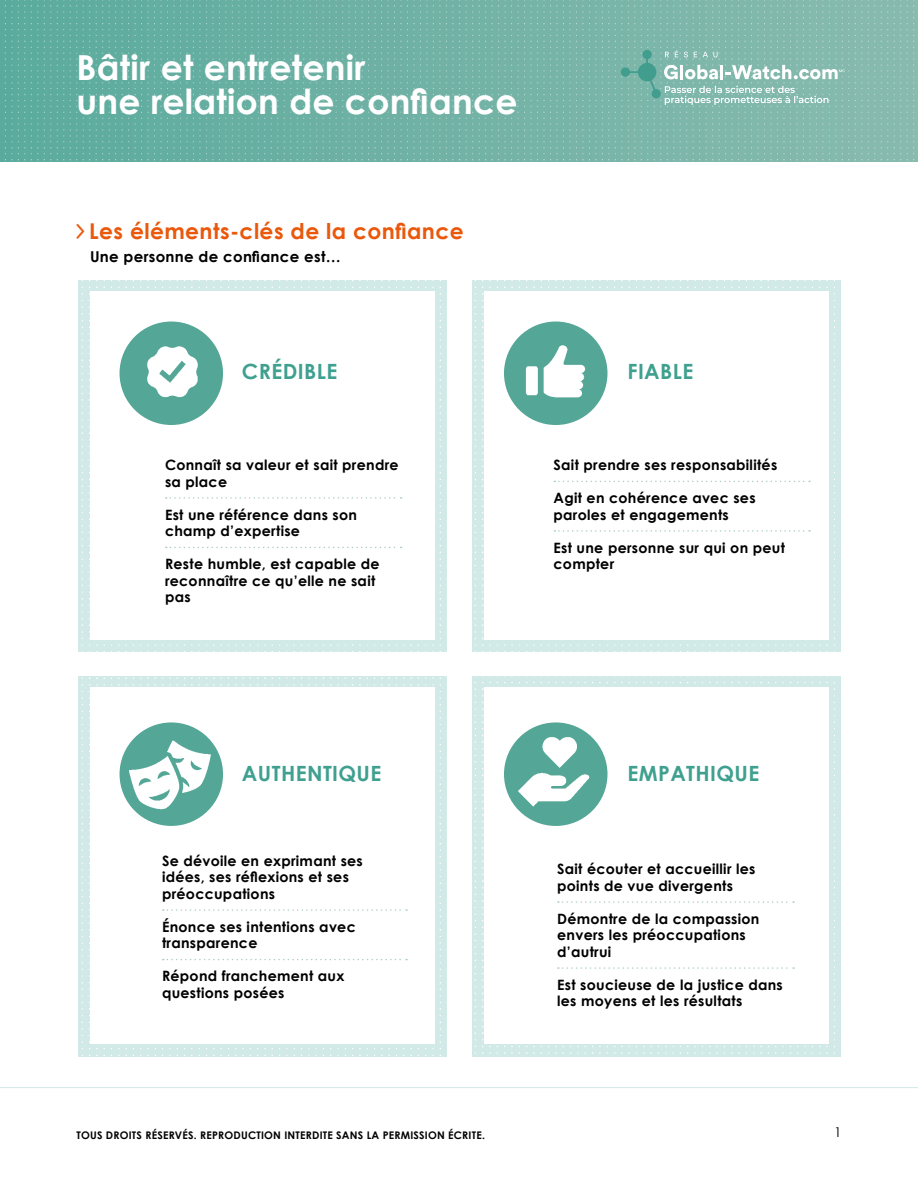
<style>
.page{position:relative;width:918px;height:1188px;background:#fff}
.page>*{position:absolute;margin:0;border:0;box-sizing:border-box;transform-origin:0 0}
.t1{font:700 34.5px/34.5px "Century Gothic";letter-spacing:.01em;color:#fff}
.t2{font:700 21.75px "Century Gothic";letter-spacing:.02em;color:#ea580c}
.t3{font:700 21px "Century Gothic";letter-spacing:.02em;color:#3fa090}
.t4{font:700 15px "Century Gothic";letter-spacing:.02em;color:#000}
.t5{font:700 14.25px/16.5px "Century Gothic";letter-spacing:.02em;color:#000}
.t6{font:13.5px "Century Gothic";color:#000}
.t7{font:700 10.5px "Century Gothic";letter-spacing:.02em;color:#000}
</style>
<div class="page">
<hr style="left:0;top:1087px;width:918px;height:1px;background:#d1e9e7">
<img style="left:0;top:0;width:918px;height:162px">
<img style="left:78px;top:280px;width:369px;height:372px">
<img style="left:472px;top:280px;width:369px;height:372px">
<div style="left:472px;top:676px;width:369px;height:380px;background:#d1e9e7"></div>
<div style="left:78px;top:676px;width:369px;height:380px;background:#d1e9e7"></div>
<div style="left:90px;top:291px;width:345px;height:348px;background:#fff"></div>
<div style="left:484px;top:291px;width:345px;height:348px;background:#fff"></div>
<div style="left:484px;top:687px;width:345px;height:357px;background:#fff"></div>
<div style="left:90px;top:687px;width:345px;height:357px;background:#fff"></div>
<svg style="left:166px;top:497px;width:236px;height:2px"></svg>
<svg style="left:166px;top:547px;width:236px;height:1px"></svg>
<svg style="left:554px;top:481px;width:256px;height:1px"></svg>
<svg style="left:554px;top:530px;width:256px;height:2px"></svg>
<svg style="left:163px;top:909px;width:244px;height:2px"></svg>
<svg style="left:163px;top:959px;width:244px;height:1px"></svg>
<svg style="left:558px;top:901px;width:236px;height:2px"></svg>
<svg style="left:558px;top:967px;width:236px;height:2px"></svg>
<div style="left:120px;top:322px;width:103px;height:103px;background:#54a696;border-radius:50%"></div>
<img style="left:147px;top:347px;width:51px;height:51px">
<div style="left:120px;top:722px;width:103px;height:104px;background:#54a696;border-radius:50%"></div>
<img style="left:125px;top:741px;width:86px;height:71px">
<div style="left:504px;top:322px;width:104px;height:103px;background:#54a696;border-radius:50%"></div>
<img style="left:525px;top:345px;width:61px;height:53px">
<div style="left:504px;top:722px;width:104px;height:104px;background:#54a696;border-radius:50%"></div>
<img style="left:517px;top:737px;width:73px;height:72px">
<svg style="left:620px;top:50px;width:225px;height:55px;background:#92c2b8"></svg>
<h1 class="t1" style="left:76px;top:48px;width:443px">Bâtir et entretenir<br>une relation de confiance</h1>
<h2 class="t2" style="left:89px;top:215px;width:376px">Les éléments-clés de la confiance</h2>
<p class="t4" style="left:90px;top:245px;width:252px">Une personne de confiance est…</p>
<h3 class="t3" style="left:242px;top:355px;width:97px">CRÉDIBLE</h3>
<p class="t5" style="left:165px;top:456px;width:235px">Connaît sa valeur et sait prendre sa place</p>
<p class="t5" style="left:165px;top:506px;width:194px">Est une référence dans son champ d’expertise</p>
<p class="t5" style="left:165px;top:555px;width:216px">Reste humble, est capable de reconnaître ce qu’elle ne sait pas</p>
<h3 class="t3" style="left:628px;top:355px;width:67px">FIABLE</h3>
<p class="t5" style="left:554px;top:456px;width:225px">Sait prendre ses responsabilités</p>
<p class="t5" style="left:554px;top:489px;width:204px">Agit en cohérence avec ses paroles et engagements</p>
<p class="t5" style="left:554px;top:539px;width:233px">Est une personne sur qui on peut compter</p>
<h3 class="t3" style="left:242px;top:757px;width:141px">AUTHENTIQUE</h3>
<p class="t5" style="left:162px;top:852px;width:202px">Se dévoile en exprimant ses idées, ses réflexions et ses préoccupations</p>
<p class="t5" style="left:162px;top:918px;width:195px">Énonce ses intentions avec transparence</p>
<p class="t5" style="left:162px;top:967px;width:184px">Répond franchement aux questions posées</p>
<p class="t7" style="left:76px;top:1127px;width:410px">TOUS DROITS RÉSERVÉS. REPRODUCTION INTERDITE SANS LA PERMISSION ÉCRITE.</p>
<h3 class="t3" style="left:628px;top:757px;width:133px">EMPATHIQUE</h3>
<p class="t5" style="left:557px;top:860px;width:200px">Sait écouter et accueillir les points de vue divergents</p>
<p class="t5" style="left:557px;top:910px;width:204px">Démontre de la compassion envers les préoccupations d’autrui</p>
<p class="t5" style="left:557px;top:976px;width:227px">Est soucieuse de la justice dans les moyens et les résultats</p>
<p class="t6" style="left:834px;top:1122px;width:9px">1</p>
</div>
